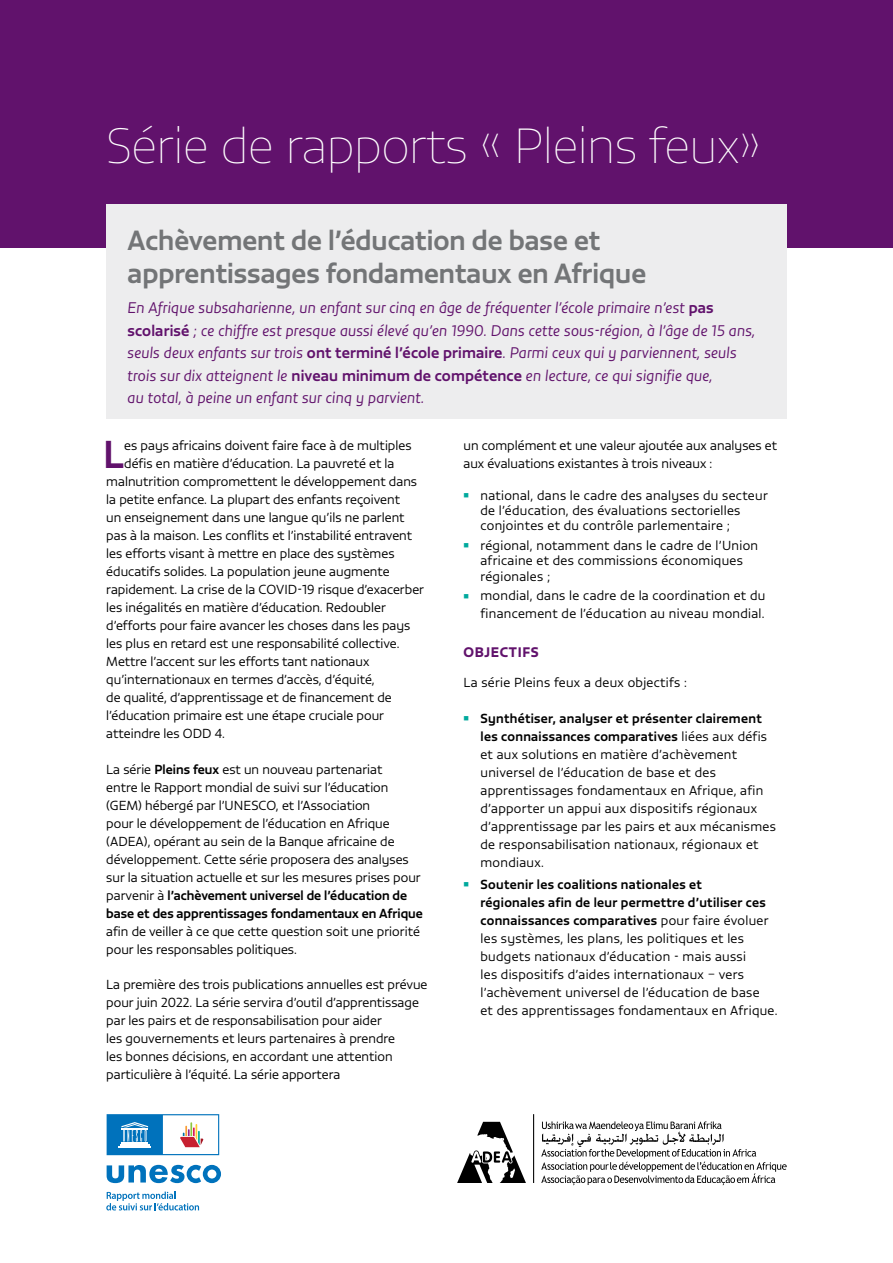
<style>
.page{position:relative;width:893px;height:1263px;background:#fff}
.page>*{position:absolute;margin:0;border:0;box-sizing:border-box;transform-origin:0 0}
.t1{font:100 48px "Vita Std";letter-spacing:-.01em;color:#fff}
.t2{font:500 37.8px "Vita Std";color:#61126c}
.t3{font:500 27px/32.4px "Vita Std";color:#737577}
.t4{font:italic 300 15px/22.5px "Vita Std";letter-spacing:.01em;color:#61126c}
.t5{font:13.5px "Vita Std Bld";letter-spacing:.05em;color:#61126c}
.t6{font:300 12.75px/18px "Vita Std";letter-spacing:.005em;color:#000}
.t7{font:300 12.75px/18px "Vita Std";letter-spacing:.025em;color:#000}
.s1{font-weight:500;font-style:normal}
.s2{font-weight:500}
</style>
<div class="page">
<div style="left:0;top:0;width:893px;height:247px;background:#61126c"></div>
<div style="left:106px;top:204px;width:681px;height:215px;background:#ededee"></div>
<hr style="left:533px;top:1114px;width:1px;height:69px;background:#000">
<svg style="left:541px;top:1121px;width:246px;height:64px"></svg>
<svg style="left:457px;top:1122px;width:69px;height:61px"></svg>
<svg style="left:107px;top:1165px;width:114px;height:18px"></svg>
<svg style="left:107px;top:1114px;width:112px;height:41px"></svg>
<svg style="left:106px;top:1191px;width:93px;height:19px"></svg>
<h1 class="t1" style="left:106px;top:114px;width:656px">Série de rapports « Pleins feux»</h1>
<h3 class="t3" style="left:128px;top:224px;width:520px">Achèvement de l’éducation de base et apprentissages fondamentaux en Afrique</h3>
<p class="t4" style="left:128px;top:296px;width:629px">En Afrique subsaharienne, un enfant sur cinq en âge de fréquenter l’école primaire n’est <span class="s1">pas scolarisé</span> ; ce chiffre est presque aussi élevé qu’en 1990. Dans cette sous-région, à l’âge de 15 ans, seuls deux enfants sur trois <span class="s1">ont terminé l’école primaire</span>. Parmi ceux qui y parviennent, seuls trois sur dix atteignent le <span class="s1">niveau minimum de compétence</span> en lecture, ce qui signifie que,<br>au total, à peine un enfant sur cinq y parvient.</p>
<h2 class="t2" style="left:103px;top:429px;width:22px">L</h2>
<p class="t6" style="left:124px;top:436px;width:289px">es pays africains doivent faire face à de multiples</p>
<p class="t6" style="left:124px;top:454px;width:272px">défis en matière d’éducation. La pauvreté et la</p>
<p class="t6" style="left:106px;top:472px;width:312px">malnutrition compromettent le développement dans</p>
<p class="t6" style="left:106px;top:490px;width:295px">la petite enfance. La plupart des enfants reçoivent</p>
<p class="t6" style="left:106px;top:508px;width:300px">un enseignement dans une langue qu’ils ne parlent</p>
<p class="t6" style="left:106px;top:526px;width:307px">pas à la maison. Les conflits et l’instabilité entravent</p>
<p class="t6" style="left:106px;top:544px;width:290px">les efforts visant à mettre en place des systèmes</p>
<p class="t6" style="left:106px;top:562px;width:285px">éducatifs solides. La population jeune augmente</p>
<p class="t6" style="left:106px;top:580px;width:319px">rapidement. La crise de la COVID-19 risque d’exacerber</p>
<p class="t6" style="left:106px;top:598px;width:281px">les inégalités en matière d’éducation. Redoubler</p>
<p class="t6" style="left:106px;top:616px;width:306px">d’efforts pour faire avancer les choses dans les pays</p>
<p class="t6" style="left:106px;top:634px;width:295px">les plus en retard est une responsabilité collective.</p>
<p class="t6" style="left:106px;top:652px;width:265px">Mettre l’accent sur les efforts tant nationaux</p>
<p class="t6" style="left:106px;top:670px;width:270px">qu’internationaux en termes d’accès, d’équité,</p>
<p class="t6" style="left:106px;top:688px;width:287px">de qualité, d’apprentissage et de financement de</p>
<p class="t6" style="left:106px;top:706px;width:279px">l’éducation primaire est une étape cruciale pour</p>
<p class="t6" style="left:106px;top:724px;width:120px">atteindre les ODD 4.</p>
<p class="t6" style="left:106px;top:760px;width:318px">La série <span class="s2">Pleins feux</span> est un nouveau partenariat<br>entre le Rapport mondial de suivi sur l’éducation (GEM) hébergé par l’UNESCO, et l’Association<br>pour le développement de l’éducation en Afrique (ADEA), opérant au sein de la Banque africaine de développement. Cette série proposera des analyses sur la situation actuelle et sur les mesures prises pour parvenir à <span class="s2">l’achèvement universel de l’éducation de base et des apprentissages fondamentaux en Afrique</span></p>
<p class="t6" style="left:106px;top:922px;width:315px">afin de veiller à ce que cette question soit une priorité pour les responsables politiques.</p>
<p class="t6" style="left:106px;top:975px;width:323px">La première des trois publications annuelles est prévue pour juin 2022. La série servira d’outil d’apprentissage par les pairs et de responsabilisation pour aider<br>les gouvernements et leurs partenaires à prendre<br>les bonnes décisions, en accordant une attention particulière à l’équité. La série apportera</p>
<p class="t6" style="left:463px;top:436px;width:315px">un complément et une valeur ajoutée aux analyses et aux évaluations existantes à trois niveaux :</p>
<p class="t7" style="left:480px;top:487px;width:289px;line-height:15.3px">national, dans le cadre des analyses du secteur de l’éducation, des évaluations sectorielles conjointes et du contrôle parlementaire ;</p>
<p class="t7" style="left:480px;top:538px;width:279px;line-height:15.3px">régional, notamment dans le cadre de l’Union africaine et des commissions économiques régionales ;</p>
<p class="t7" style="left:480px;top:586px;width:286px">mondial, dans le cadre de la coordination et du financement de l’éducation au niveau mondial.</p>
<p class="t5" style="left:463px;top:643px;width:77px">OBJECTIFS</p>
<p class="t7" style="left:463px;top:673px;width:225px">La série Pleins feux a deux objectifs :</p>
<p class="t7" style="left:480px;top:709px;width:297px"><span class="s2">Synthétiser, analyser et présenter clairement les connaissances comparatives</span> liées aux défis et aux solutions en matière d’achèvement universel de l’éducation de base et des apprentissages fondamentaux en Afrique, afin d’apporter un appui aux dispositifs régionaux d’apprentissage par les pairs et aux mécanismes de responsabilisation nationaux, régionaux et mondiaux.</p>
<p class="t7" style="left:480px;top:875px;width:299px"><span class="s2">Soutenir les coalitions nationales et<br>régionales afin de leur permettre d’utiliser ces connaissances comparatives</span> pour faire évoluer les systèmes, les plans, les politiques et les budgets nationaux d’éducation - mais aussi<br>les dispositifs d’aides internationaux – vers l’achèvement universel de l’éducation de base<br>et des apprentissages fondamentaux en Afrique.</p>
</div>
